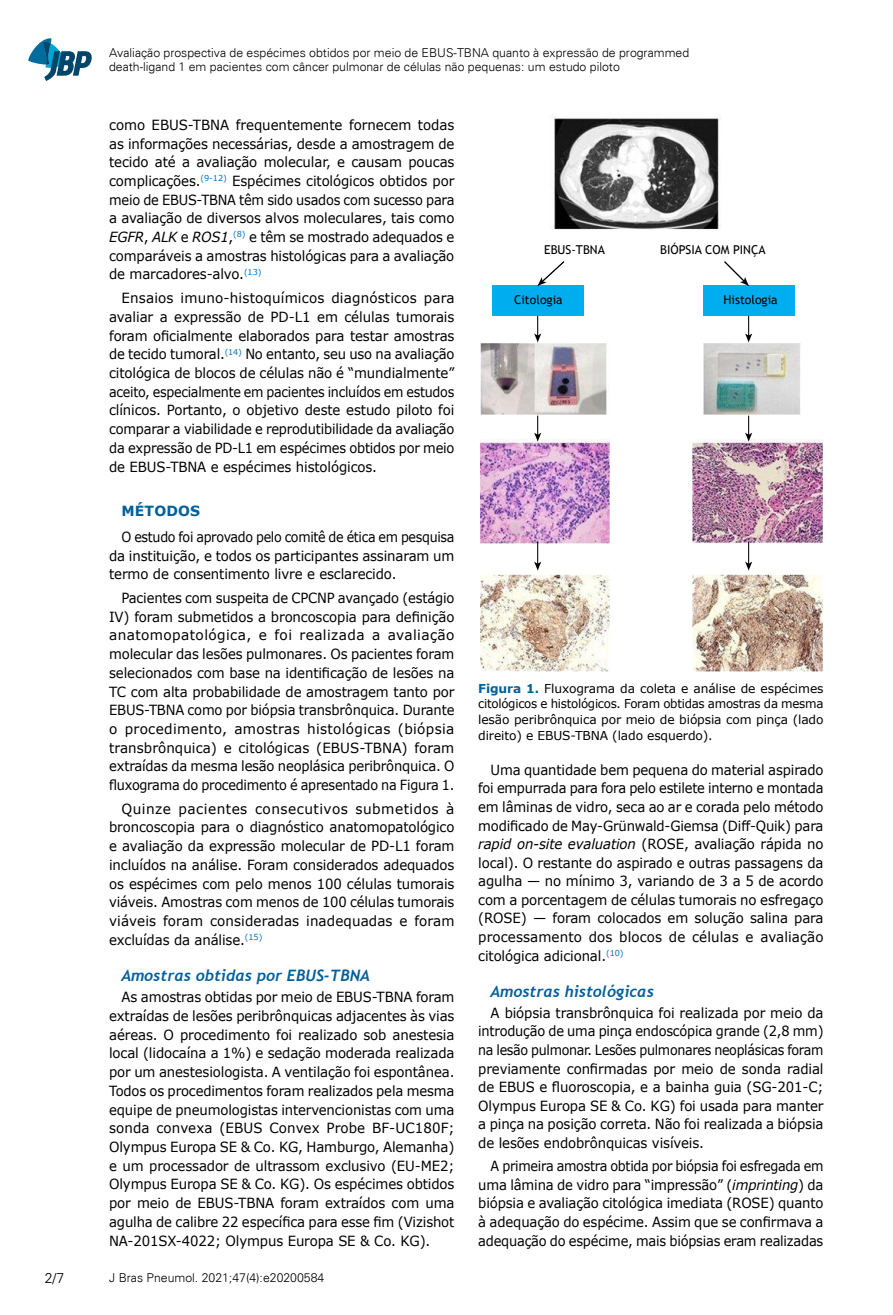
<style>
.page{position:relative;width:893px;height:1315px;background:#fff}
.page>*{position:absolute;margin:0;border:0;box-sizing:border-box;transform-origin:0 0}
.t1{font:italic 700 15.75px "Trebuchet";color:#01609a}
.t2{font:14px/18.7px "Verdana";letter-spacing:-.01em;color:#000;text-align:justify;scale:.95 1}
.t3{font:14px/18.7px "Verdana";letter-spacing:-.01em;color:#000;text-align:justify;scale:.94 1}
.t4{font:14px/18.7px "Verdana";letter-spacing:-.01em;color:#000;text-align:justify;scale:.96 1}
.t5{font:14px/18.7px "Verdana";letter-spacing:-.01em;color:#000;text-align:justify}
.t6{font:14px/18.6px "Verdana";letter-spacing:-.01em;color:#000;text-align:justify;scale:.91 1}
.t7{font:14px/18.7px "Verdana";letter-spacing:-.01em;color:#000;text-align:justify;scale:.9 1}
.t8{font:700 14px "Verdana";letter-spacing:.01em;color:#01609a}
.t9{font:300 14px "Univers";color:#000}
.t10{font:300 12.25px/14.7px "Univers";color:#000}
.t11{font:12.25px/15.8px "Verdana";letter-spacing:-.01em;color:#000;text-align:justify}
.t12{font:12.25px "Trebuchet MS";color:#000}
.s1{font-style:italic}
.s2{font-weight:700;color:#01609a}
</style>
<div class="page">
<svg style="left:28px;top:38px;width:64px;height:43px"></svg>
<img style="left:480px;top:117px;width:343px;height:555px">
<div style="left:492px;top:286px;width:91px;height:30px;background:#00aeef"></div>
<div style="left:703px;top:286px;width:91px;height:30px;background:#00aeef"></div>
<svg style="left:538px;top:260px;width:27px;height:26px"></svg>
<svg style="left:723px;top:260px;width:26px;height:26px"></svg>
<svg style="left:745px;top:316px;width:7px;height:26px"></svg>
<svg style="left:745px;top:416px;width:7px;height:25px"></svg>
<svg style="left:745px;top:542px;width:7px;height:28px"></svg>
<svg style="left:534px;top:316px;width:7px;height:26px"></svg>
<svg style="left:534px;top:416px;width:7px;height:25px"></svg>
<svg style="left:534px;top:542px;width:7px;height:28px"></svg>
<p class="t10" style="left:109px;top:45px;width:582px">Avaliação prospectiva de espécimes obtidos por meio de EBUS-TBNA quanto à expressão de programmed death-ligand 1 em pacientes com câncer pulmonar de células não pequenas: um estudo piloto</p>
<p class="t2" style="left:109px;top:116px;width:365px">como EBUS-TBNA frequentemente fornecem todas as informações necessárias, desde a amostragem de tecido até a avaliação molecular, e causam poucas complicações.<sup>(9-12)</sup> Espécimes citológicos obtidos por meio de EBUS-TBNA têm sido usados com sucesso para a avaliação de diversos alvos moleculares, tais como <span class="s1">EGFR</span>, <span class="s1">ALK</span> e <span class="s1">ROS1</span>,<sup>(8)</sup> e têm se mostrado adequados e comparáveis a amostras histológicas para a avaliação de marcadores-alvo.<sup>(13)</sup></p>
<p class="t4" style="left:109px;top:289px;width:361px;text-indent:12px">Ensaios imuno-histoquímicos diagnósticos para avaliar a expressão de PD-L1 em células tumorais foram oficialmente elaborados para testar amostras de tecido tumoral.<sup>(14)</sup> No entanto, seu uso na avaliação citológica de blocos de células não é “mundialmente” aceito, especialmente em pacientes incluídos em estudos clínicos. Portanto, o objetivo deste estudo piloto foi comparar a viabilidade e reprodutibilidade da avaliação da expressão de PD-L1 em espécimes obtidos por meio de EBUS-TBNA e espécimes histológicos.</p>
<p class="t8" style="left:122px;top:501px;width:80px">MÉTODOS</p>
<p class="t7" style="left:109px;top:527px;width:385px;text-indent:12px">O estudo foi aprovado pelo comitê de ética em pesquisa da instituição, e todos os participantes assinaram um termo de consentimento livre e esclarecido.</p>
<p class="t3" style="left:109px;top:589px;width:369px;text-indent:12px">Pacientes com suspeita de CPCNP avançado (estágio IV) foram submetidos a broncoscopia para definição anatomopatológica, e foi realizada a avaliação molecular das lesões pulmonares. Os pacientes foram selecionados com base na identificação de lesões na TC com alta probabilidade de amostragem tanto por EBUS-TBNA como por biópsia transbrônquica. Durante o procedimento, amostras histológicas (biópsia transbrônquica) e citológicas (EBUS-TBNA) foram extraídas da mesma lesão neoplásica peribrônquica. O fluxograma do procedimento é apresentado na Figura 1.</p>
<p class="t5" style="left:109px;top:799px;width:347px;text-indent:12px">Quinze pacientes consecutivos submetidos à broncoscopia para o diagnóstico anatomopatológico e avaliação da expressão molecular de PD-L1 foram incluídos na análise. Foram considerados adequados os espécimes com pelo menos 100 células tumorais viáveis. Amostras com menos de 100 células tumorais viáveis foram consideradas inadequadas e foram excluídas da análise.<sup>(15)</sup></p>
<p class="t1" style="left:122px;top:966px;width:250px">Amostras obtidas por EBUS-TBNA</p>
<p class="t2" style="left:109px;top:988px;width:365px;text-indent:12px">As amostras obtidas por meio de EBUS-TBNA foram extraídas de lesões peribrônquicas adjacentes às vias aéreas. O procedimento foi realizado sob anestesia local (lidocaína a 1%) e sedação moderada realizada por um anestesiologista. A ventilação foi espontânea.<br>Todos os procedimentos foram realizados pela mesma equipe de pneumologistas intervencionistas com uma sonda convexa (EBUS Convex Probe BF-UC180F; Olympus Europa SE &amp; Co. KG, Hamburgo, Alemanha) e um processador de ultrassom exclusivo (EU-ME2; Olympus Europa SE &amp; Co. KG). Os espécimes obtidos por meio de EBUS-TBNA foram extraídos com uma agulha de calibre 22 específica para esse fim (Vizishot NA-201SX-4022; Olympus Europa SE &amp; Co. KG).</p>
<p class="t9" style="left:45px;top:1269px;width:21px">2/7</p>
<p class="t10" style="left:109px;top:1270px;width:217px">J Bras Pneumol. 2021;47(4):e20200584</p>
<p class="t12" style="left:544px;top:243px;width:62px">EBUS-TBNA</p>
<p class="t12" style="left:660px;top:243px;width:107px">BIÓPSIA COM PINÇA</p>
<p class="t12" style="left:514px;top:293px;width:50px">Citologia</p>
<p class="t12" style="left:723px;top:293px;width:56px">Histologia</p>
<p class="t11" style="left:478px;top:680px;width:347px"><span class="s2">Figura 1.</span> Fluxograma da coleta e análise de espécimes citológicos e histológicos. Foram obtidas amostras da mesma lesão peribrônquica por meio de biópsia com pinça (lado direito) e EBUS-TBNA (lado esquerdo).</p>
<p class="t3" style="left:478px;top:760px;width:369px;text-indent:12px">Uma quantidade bem pequena do material aspirado foi empurrada para fora pelo estilete interno e montada em lâminas de vidro, seca ao ar e corada pelo método modificado de May-Grünwald-Giemsa (Diff-Quik) para <span class="s1">rapid on-site evaluation</span> (ROSE, avaliação rápida no local). O restante do aspirado e outras passagens da agulha — no mínimo 3, variando de 3 a 5 de acordo com a porcentagem de células tumorais no esfregaço (ROSE) — foram colocados em solução salina para processamento dos blocos de células e avaliação citológica adicional.<sup>(10)</sup></p>
<p class="t1" style="left:491px;top:981px;width:165px">Amostras histológicas</p>
<p class="t2" style="left:478px;top:1003px;width:365px;text-indent:12px">A biópsia transbrônquica foi realizada por meio da introdução de uma pinça endoscópica grande (2,8 mm) na lesão pulmonar. Lesões pulmonares neoplásicas foram previamente confirmadas por meio de sonda radial de EBUS e fluoroscopia, e a bainha guia (SG-201-C; Olympus Europa SE &amp; Co. KG) foi usada para manter a pinça na posição correta. Não foi realizada a biópsia de lesões endobrônquicas visíveis.</p>
<p class="t6" style="left:478px;top:1157px;width:381px;text-indent:12px">A primeira amostra obtida por biópsia foi esfregada em uma lâmina de vidro para “impressão” (<span class="s1">imprinting</span>) da biópsia e avaliação citológica imediata (ROSE) quanto à adequação do espécime. Assim que se confirmava a adequação do espécime, mais biópsias eram realizadas</p>
</div>
